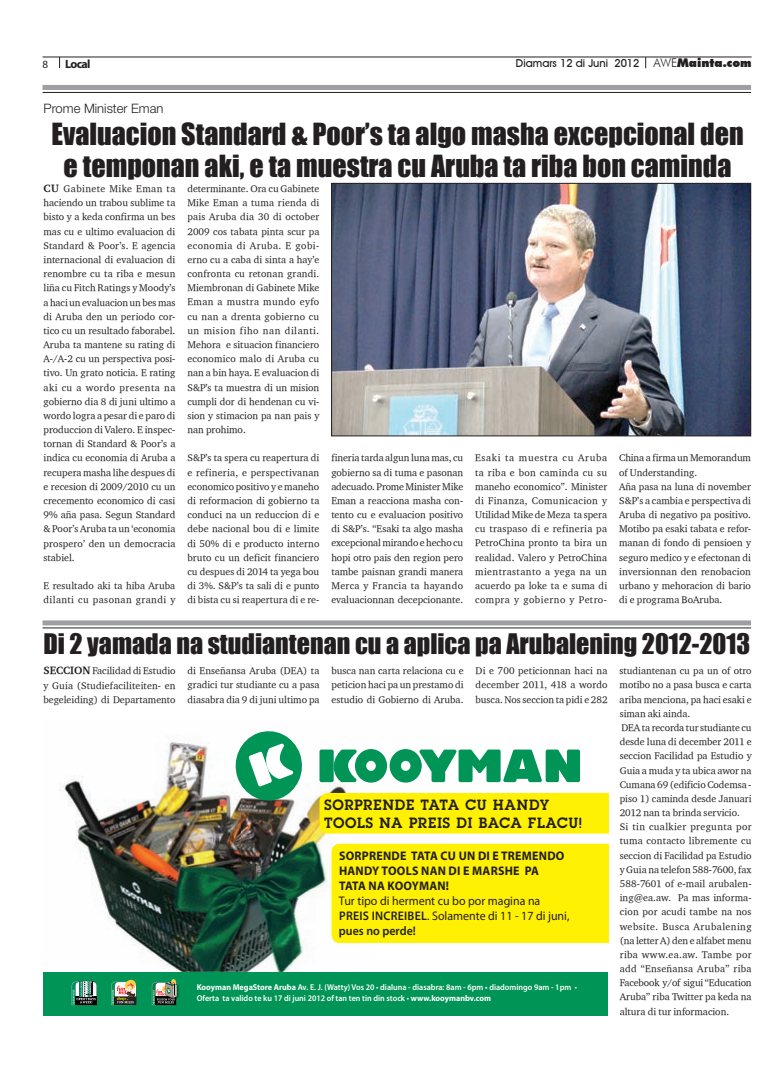
<style>
.page{position:relative;width:780px;height:1078px;background:#fff}
.page>*{position:absolute;margin:0;border:0;box-sizing:border-box;transform-origin:0 0}
.t1{font:28px/32px "Impact";color:#231f20;text-align:center}
.t2{font:26px "Impact";color:#231f20}
.t3{font:700 14.9px/17.4px "Kooyman";letter-spacing:-.01em;color:#231f20;scale:.96 1}
.t4{font:300 13px "Helvetica Neue LT Std";color:#231f20}
.t5{font:12.5px/15px "Myriad Pro";color:#231f20;scale:.96 1}
.t6{font:700 12.5px/15px "Myriad Pro";letter-spacing:.02em;color:#231f20;scale:.96 1}
.t7{font:700 12px "Myriad Pro";letter-spacing:-.06em;color:#231f20}
.t8{font:500 11px "Avant Garde IT Cby BT";color:#231f20}
.t9{font:11px "Myriad Pro";color:#231f20}
.t10{font:10px/14.2px "Charter ITCTT";color:#231f20;text-align:justify}
.t11{font:10px/14.2px "Charter ITCTT";letter-spacing:.035em;color:#231f20}
.t12{font:600 8.5px/10.6px "Myriad Pro";color:#fff;scale:.96 1}
.s1{font-family:"Futura BT";font-weight:300;font-size:12px}
.s2{font-family:"Futura BT";font-weight:900;font-size:12px}
.s3{font-family:"Charter Bd ITCTT Bold";font-size:11px}
.s4{font-weight:600}
.s5{font-weight:700}
.s6{font-weight:400}
</style>
<div class="page">
<hr style="left:43px;top:57px;width:708px;height:1px;background:#231f20">
<div style="left:43px;top:85px;width:708px;height:5px;background:#9d9fa2"></div>
<hr style="left:43px;top:92px;width:708px;height:1px;background:#231f20">
<div style="left:43px;top:620px;width:708px;height:5px;background:#9d9fa2"></div>
<hr style="left:43px;top:627px;width:708px;height:1px;background:#231f20">
<img style="left:59px;top:739px;width:381px;height:158px">
<img style="left:99px;top:897px;width:275px;height:74px">
<img style="left:374px;top:942px;width:66px;height:1px">
<div style="left:319px;top:749px;width:15px;height:33px;background:#009456;border-radius:2px"></div>
<svg style="left:334px;top:748px;width:246px;height:34px"></svg>
<svg style="left:231px;top:731px;width:75px;height:73px"></svg>
<div style="left:331px;top:843px;width:277px;height:99px;background:#fff101"></div>
<div style="left:44px;top:971px;width:564px;height:44px;background:#009456"></div>
<svg style="left:111px;top:979px;width:25px;height:25px"></svg>
<svg style="left:72px;top:981px;width:25px;height:23px"></svg>
<img style="left:177px;top:984px;width:2px;height:15px">
<svg style="left:152px;top:979px;width:25px;height:25px"></svg>
<div style="left:319px;top:792px;width:289px;height:41px;background:#fff101"></div>
<img style="left:333px;top:185px;width:416px;height:249px">
<div style="left:331px;top:183px;width:420px;height:253px;border:1px solid #231f20"></div>
<p class="t9" style="left:43px;top:57px;width:7px">8</p>
<p class="t7" style="left:65px;top:56px;width:27px">Local</p>
<p class="t8" style="left:516px;top:57px;width:237px">Diamars 12 di Juni 2012 <span class="s1">AWE</span><span class="s2">Mainta.com</span></p>
<h3 class="t4" style="left:44px;top:101px;width:121px">Prome Minister Eman</h3>
<h1 class="t1" style="left:51px;top:117px;width:693px">Evaluacion Standard &amp; Poor’s ta algo masha excepcional den e temponan aki, e ta muestra cu Aruba ta riba bon caminda</h1>
<p class="t10" style="left:44px;top:181px;width:133px"><span class="s3">CU</span> Gabinete Mike Eman ta haciendo un trabou sublime ta bisto y a keda confirma un bes mas cu e ultimo evaluacion di Standard &amp; Poor’s. E agencia internacional di evaluacion di renombre cu ta riba e mesun liña cu Fitch Ratings y Moody’s a haci un evaluacion un bes mas di Aruba den un periodo cor&shy;tico cu un resultado faborabel.<br>Aruba ta mantene su rating di A-/A-2 cu un perspectiva posi&shy;tivo. Un grato noticia. E rating aki cu a wordo presenta na gobierno dia 8 di juni ultimo a wordo logra a pesar di e paro di produccion di Valero. E inspec&shy;tornan di Standard &amp; Poor’s a indica cu economia di Aruba a recupera masha lihe despues di e recesion di 2009/2010 cu un crecemento economico di casi 9% aña pasa. Segun Standard &amp; Poor’s Aruba ta un ‘economia prospero’ den un democracia stabiel.</p>
<p class="t11" style="left:44px;top:578px;width:133px">E resultado aki ta hiba Aruba dilanti cu pasonan grandi y</p>
<p class="t10" style="left:187px;top:181px;width:133px">determinante. Ora cu Gabinete Mike Eman a tuma rienda di pais Aruba dia 30 di october 2009 cos tabata pinta scur pa economia di Aruba. E gobi&shy;erno cu a caba di sinta a hay’e confronta cu retonan grandi.<br>Miembronan di Gabinete Mike Eman a mustra mundo eyfo cu nan a drenta gobierno cu un mision fiho nan dilanti.<br>Mehora e situacion financiero economico malo di Aruba cu nan a bin haya. E evaluacion di S&amp;P’s ta muestra di un mision cumpli dor di hendenan cu vi&shy;sion y stimacion pa nan pais y nan prohimo.</p>
<p class="t10" style="left:187px;top:450px;width:133px">S&amp;P’s ta spera cu reapertura di e refineria, e perspectivanan economico positivo y e maneho di reformacion di gobierno ta conduci na un reduccion di e debe nacional bou di e limite di 50% di e producto interno bruto cu un deficit financiero cu despues di 2014 ta yega bou di 3%. S&amp;P’s ta sali di e punto di bista cu si reapertura di e re-</p>
<p class="t10" style="left:331px;top:450px;width:133px">fineria tarda algun luna mas, cu gobierno sa di tuma e pasonan adecuado. Prome Minister Mike Eman a reacciona masha con&shy;tento cu e evaluacion positivo di S&amp;P’s. “Esaki ta algo masha excepcional mirando e hecho cu hopi otro pais den region pero tambe paisnan grandi manera Merca y Francia ta hayando evaluacionnan decepcionante.</p>
<p class="t10" style="left:475px;top:450px;width:133px">Esaki ta muestra cu Aruba ta riba e bon caminda cu su maneho economico”. Minister di Finanza, Comunicacion y Utilidad Mike de Meza ta spera cu traspaso di e refineria pa PetroChina pronto ta bira un realidad. Valero y PetroChina mientrastanto a yega na un acuerdo pa loke ta e suma di compra y gobierno y Petro-</p>
<p class="t10" style="left:619px;top:450px;width:133px;text-align:left">China a firma un Memorandum of Understanding.<br>Aña pasa na luna di november<br>S&amp;P’s a cambia e perspectiva di<br>Aruba di negativo pa positivo.<br>Motibo pa esaki tabata e refor&shy;manan di fondo di pensioen y seguro medico y e efectonan di inversionnan den renobacion urbano y mehoracion di bario di e programa BoAruba.</p>
<h2 class="t2" style="left:44px;top:623px;width:708px">Di 2 yamada na studiantenan cu a aplica pa Arubalening 2012-2013</h2>
<p class="t10" style="left:44px;top:663px;width:134px"><span class="s3">SECCION</span> Facilidad di Estudio y Guia (Studiefaciliteiten- en begeleiding) di Departamento</p>
<p class="t10" style="left:187px;top:663px;width:133px">di Enseñansa Aruba (DEA) ta gradici tur studiante cu a pasa diasabra dia 9 di juni ultimo pa</p>
<p class="t10" style="left:331px;top:663px;width:133px">busca nan carta relaciona cu e peticion haci pa un prestamo di estudio di Gobierno di Aruba.</p>
<p class="t10" style="left:475px;top:663px;width:133px">Di e 700 peticionnan haci na december 2011, 418 a wordo busca. Nos seccion ta pidi e 282</p>
<p class="t10" style="left:619px;top:663px;width:134px;text-align:left">studiantenan cu pa un of otro motibo no a pasa busca e carta ariba menciona, pa haci esaki e siman aki ainda.<br>DEA ta recorda tur studiante cu desde luna di december 2011 e seccion Facilidad pa Estudio y<br>Guia a muda y ta ubica awor na<br>Cumana 69 (edificio Codemsa - piso 1) caminda desde Januari<br>2012 nan ta brinda servicio.<br>Si tin cualkier pregunta por tuma contacto libremente cu seccion di Facilidad pa Estudio y Guia na telefon 588-7600, fax<br>588-7601 of e-mail arubalen&shy;ing@ea.aw. Pa mas informa&shy;cion por acudi tambe na nos website. Busca Arubalening (na letter A) den e alfabet menu riba www.ea.aw. Tambe por add “Enseñansa Aruba” riba<br>Facebook y/of sigui “Education<br>Aruba” riba Twitter pa keda na altura di tur informacion.</p>
<h3 class="t3" style="left:324px;top:796px;width:270px">SORPRENDE TATA CU HANDY<br>TOOLS NA PREIS DI BACA FLACU!</h3>
<p class="t6" style="left:339px;top:848px;width:236px">SORPRENDE TATA CU UN DI E TREMENDO<br>HANDY TOOLS NAN DI E MARSHE PA<br>TATA NA KOOYMAN!</p>
<p class="t5" style="left:339px;top:893px;width:242px">Tur tipo di herment cu bo por magina na<br><span class="s4">PREIS INCREIBEL</span>. Solamente di 11 - 17 di juni, <span class="s4">pues no perde!</span></p>
<p class="t12" style="left:197px;top:981px;width:398px"><span class="s5">Kooyman MegaStore Aruba</span> Av. E. J. (Watty) Vos 20 <span class="s6">•</span> dialuna - diasabra: 8am - 6pm • diadomingo 9am - 1pm <span class="s6">•<br></span>Oferta ta valido te ku 17 di juni 2012 of tan ten tin din stock <span class="s6">•</span> <span class="s5">www.kooymanbv.com</span></p>
</div>
